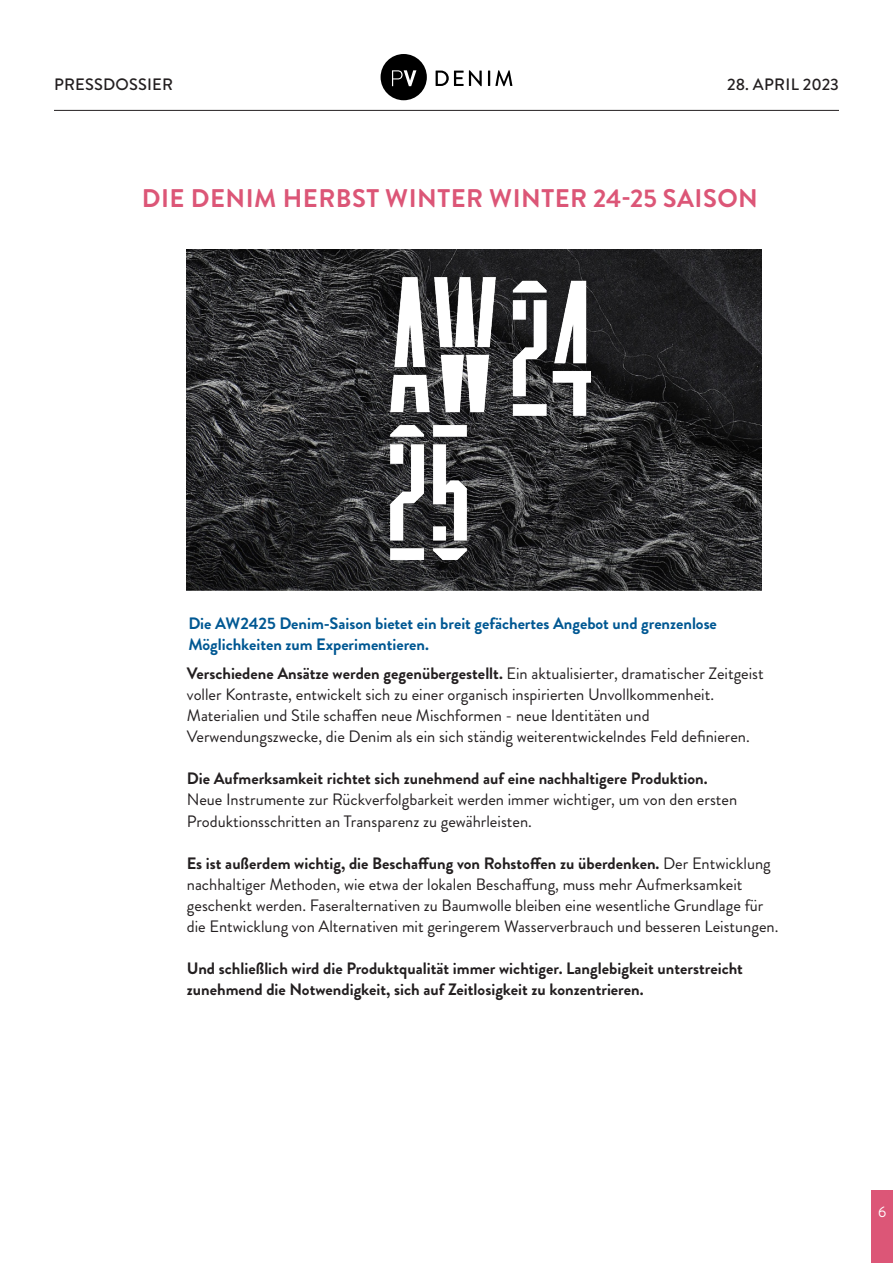
<style>
.page{position:relative;width:893px;height:1263px;background:#fff}
.page>*{position:absolute;margin:0;border:0;box-sizing:border-box;transform-origin:0 0}
.TITRE{font:700 25.5px "Brandon Grotesque";letter-spacing:.02em;color:#dc5677}
.t1{font:16.5px/21px "Brandon Grotesque";color:#231f20}
.t2{font:700 16.5px/21px "Brandon Grotesque";color:#231f20}
.Sous-titre_bleu{font:700 16.5px/21px "Brandon Grotesque";color:#005893}
.t3{font:500 16.5px "Brandon Grotesque";letter-spacing:.01em;color:#231f20}
.t4{font:15px "Brandon Grotesque";color:#fff}
.s1{font-weight:700}
</style>
<div class="page">
<div style="left:872px;top:1191px;width:21px;height:72px;background:#dc5677"></div>
<hr style="left:54px;top:110px;width:785px;height:1px;background:#231f20">
<svg style="left:436px;top:70px;width:76px;height:16px"></svg>
<div style="left:381px;top:54px;width:46px;height:46px;background:#000;border-radius:50%"></div>
<svg style="left:392px;top:70px;width:24px;height:16px"></svg>
<img style="left:187px;top:249px;width:575px;height:341px">
<img style="left:390px;top:277px;width:200px;height:282px">
<p class="t3" style="left:54px;top:73px;width:120px">PRESSDOSSIER</p>
<p class="t3" style="left:727px;top:73px;width:113px">28. APRIL 2023</p>
<p class="TITRE" style="left:142px;top:181px;width:618px">DIE DENIM HERBST WINTER WINTER 24-25 SAISON</p>
<p class="Sous-titre_bleu" style="left:188px;top:613px;width:530px">Die AW2425 Denim-Saison bietet ein breit gefächertes Angebot und grenzenlose<br>Möglichkeiten zum Experimentieren.</p>
<p class="t1" style="left:187px;top:663px;width:578px"><span class="s1">Verschiedene Ansätze werden gegenübergestellt.</span> Ein aktualisierter, dramatischer Zeitgeist voller Kontraste, entwickelt sich zu einer organisch inspirierten Unvollkommenheit.<br>Materialien und Stile schaffen neue Mischformen - neue Identitäten und Verwendungszwecke, die Denim als ein sich ständig weiterentwickelndes Feld definieren.</p>
<p class="t1" style="left:187px;top:768px;width:552px"><span class="s1">Die Aufmerksamkeit richtet sich zunehmend auf eine nachhaltigere Produktion.<br></span>Neue Instrumente zur Rückverfolgbarkeit werden immer wichtiger, um von den ersten<br>Produktionsschritten an Transparenz zu gewährleisten.</p>
<p class="t1" style="left:187px;top:852px;width:593px"><span class="s1">Es ist außerdem wichtig, die Beschaffung von Rohstoffen zu überdenken.</span> Der Entwicklung nachhaltiger Methoden, wie etwa der lokalen Beschaffung, muss mehr Aufmerksamkeit geschenkt werden. Faseralternativen zu Baumwolle bleiben eine wesentliche Grundlage für die Entwicklung von Alternativen mit geringerem Wasserverbrauch und besseren Leistungen.</p>
<p class="t2" style="left:187px;top:957px;width:558px">Und schließlich wird die Produktqualität immer wichtiger. Langlebigkeit unterstreicht zunehmend die Notwendigkeit, sich auf Zeitlosigkeit zu konzentrieren.</p>
<p class="t4" style="left:878px;top:1201px;width:10px">6</p>
</div>
